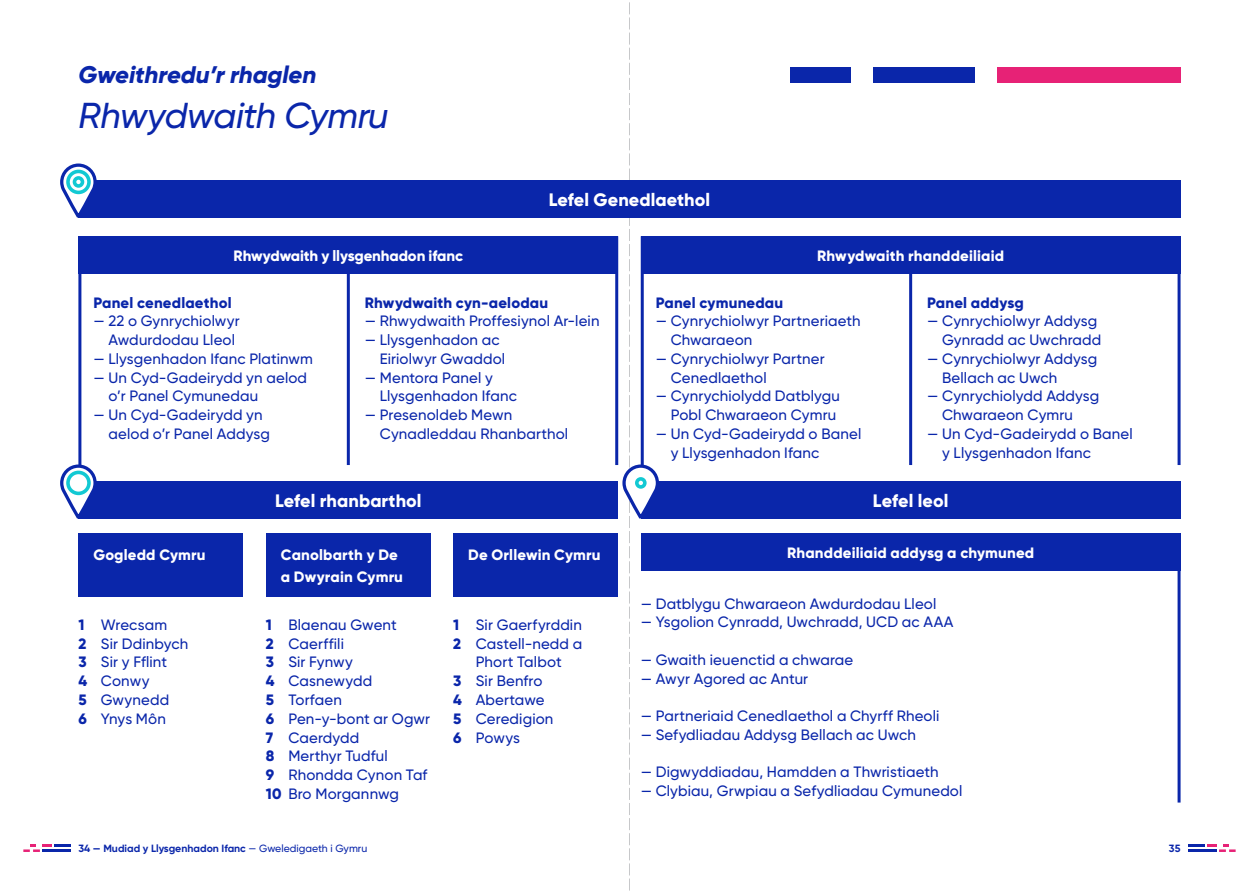
<style>
.page{position:relative;width:1259px;height:893px;background:#fff}
.page>*{position:absolute;margin:0;border:0;box-sizing:border-box;transform-origin:0 0}
.Heading_24_30{font:italic 500 36px "Gilroy";letter-spacing:-.025em;color:#0a26aa}
.Heading_24_30-2{font:italic 800 24px "Gilroy";letter-spacing:-.005em;color:#0a26aa}
.Quotee_new_10_10{font:800 18px "Gilroy";letter-spacing:.005em;color:#fff}
.t1{font:500 15px/18.8px "Gilroy";letter-spacing:.01em;color:#0a26aa}
.Quotee_new_10_10-2{font:800 15px/22.5px "Gilroy";letter-spacing:.01em;color:#fff}
.Quotee_new_10_10-3{font:800 15px "Gilroy";letter-spacing:.01em;color:#0a26aa}
.Quotee_new_10_10-4{font:800 15px "Gilroy";letter-spacing:-.01em;color:#fff}
.Page_number_white_7_10{font:700 10.5px "Gilroy";color:#0a26aa}
.s1{font-weight:800}
.s2{font-weight:500}
</style>
<div class="page">
<div style="left:78px;top:481px;width:540px;height:37px;background:#0a26aa"></div>
<div style="left:78px;top:533px;width:165px;height:64px;background:#0a26aa"></div>
<div style="left:266px;top:533px;width:165px;height:64px;background:#0a26aa"></div>
<div style="left:453px;top:533px;width:165px;height:64px;background:#0a26aa"></div>
<svg style="left:60px;top:463px;width:38px;height:56px"></svg>
<div style="left:66px;top:471px;width:25px;height:24px;border:4px solid #12c9d3;border-radius:50%"></div>
<div style="left:78px;top:236px;width:540px;height:38px;background:#0a26aa"></div>
<div style="left:641px;top:481px;width:539px;height:37px;background:#0a26aa"></div>
<div style="left:641px;top:533px;width:539px;height:38px;background:#0a26aa"></div>
<svg style="left:622px;top:2px;width:38px;height:889px"></svg>
<div style="left:635px;top:477px;width:11px;height:12px;border:4px solid #12c9d3;border-radius:50%"></div>
<div style="left:78px;top:180px;width:1102px;height:38px;background:#0a26aa"></div>
<div style="left:641px;top:236px;width:539px;height:38px;background:#0a26aa"></div>
<svg style="left:60px;top:163px;width:37px;height:55px"></svg>
<div style="left:66px;top:170px;width:25px;height:24px;border:4px solid #12c9d3;border-radius:50%"></div>
<div style="left:73px;top:176px;width:11px;height:12px;border:4px solid #12c9d3;border-radius:50%"></div>
<hr style="left:347px;top:262px;width:3px;height:203px;background:#0a26aa">
<hr style="left:78px;top:262px;width:3px;height:203px;background:#0a26aa">
<hr style="left:615px;top:236px;width:3px;height:229px;background:#0a26aa">
<hr style="left:641px;top:236px;width:3px;height:229px;background:#0a26aa">
<hr style="left:1177px;top:236px;width:3px;height:229px;background:#0a26aa">
<hr style="left:1177px;top:533px;width:3px;height:269px;background:#0a26aa">
<hr style="left:909px;top:262px;width:3px;height:203px;background:#0a26aa">
<hr style="left:1188px;top:844px;width:16px;height:3px;background:#0a26aa">
<hr style="left:1188px;top:849px;width:28px;height:3px;background:#0a26aa">
<svg style="left:1207px;top:844px;width:28px;height:8px"></svg>
<hr style="left:55px;top:844px;width:16px;height:3px;background:#0a26aa">
<hr style="left:43px;top:849px;width:28px;height:3px;background:#0a26aa">
<svg style="left:23px;top:844px;width:29px;height:8px"></svg>
<div style="left:873px;top:68px;width:101px;height:14px;background:#0a26aa"></div>
<div style="left:790px;top:68px;width:60px;height:14px;background:#0a26aa"></div>
<div style="left:996px;top:68px;width:184px;height:14px;background:#e72276"></div>
<p class="Heading_24_30-2" style="left:78px;top:59px;width:239px">Gweithredu’r rhaglen</p>
<p class="Heading_24_30" style="left:78px;top:93px;width:312px">Rhwydwaith Cymru</p>
<p class="Quotee_new_10_10-4" style="left:234px;top:246px;width:231px">Rhwydwaith y llysgenhadon ifanc</p>
<p class="Quotee_new_10_10" style="left:549px;top:189px;width:163px">Lefel Genedlaethol</p>
<p class="Quotee_new_10_10-2" style="left:817px;top:244px;width:189px">Rhwydwaith rhanddeiliaid</p>
<p class="Quotee_new_10_10-3" style="left:93px;top:293px;width:140px">Panel cenedlaethol</p>
<p class="t1" style="left:108px;top:311px;width:133px;text-indent:-15px">— 22 o Gynrychiolwyr<br>Awdurdodau Lleol</p>
<p class="t1" style="left:93px;top:349px;width:221px">— Llysgenhadon Ifanc Platinwm</p>
<p class="t1" style="left:108px;top:368px;width:200px;text-indent:-15px">— Un Cyd-Gadeirydd yn aelod o’r Panel Cymunedau</p>
<p class="t1" style="left:108px;top:405px;width:163px;text-indent:-15px">— Un Cyd-Gadeirydd yn aelod o’r Panel Addysg</p>
<p class="Quotee_new_10_10-3" style="left:365px;top:293px;width:185px">Rhwydwaith cyn-aelodau</p>
<p class="t1" style="left:365px;top:311px;width:236px">— Rhwydwaith Proffesiynol Ar-lein</p>
<p class="t1" style="left:380px;top:330px;width:127px;text-indent:-15px">— Llysgenhadon ac<br>Eiriolwyr Gwaddol</p>
<p class="t1" style="left:380px;top:368px;width:139px;text-indent:-15px">— Mentora Panel y<br>Llysgenhadon Ifanc</p>
<p class="t1" style="left:380px;top:405px;width:190px;text-indent:-15px">— Presenoldeb Mewn<br>Cynadleddau Rhanbarthol</p>
<p class="Quotee_new_10_10" style="left:275px;top:490px;width:148px">Lefel rhanbarthol</p>
<p class="Quotee_new_10_10-2" style="left:93px;top:543px;width:114px">Gogledd Cymru</p>
<p class="Quotee_new_10_10-2" style="left:281px;top:543px;width:124px">Canolbarth y De a Dwyrain Cymru</p>
<p class="Quotee_new_10_10-2" style="left:468px;top:543px;width:134px">De Orllewin Cymru</p>
<p class="t1" style="left:78px;top:615px;width:90px"><span class="s1">1</span> Wrecsam</p>
<p class="t1" style="left:78px;top:634px;width:111px"><span class="s1">2</span> Sir Ddinbych</p>
<p class="t1" style="left:78px;top:653px;width:90px"><span class="s1">3</span> Sir y Fflint</p>
<p class="t1" style="left:78px;top:671px;width:72px"><span class="s1">4</span> Conwy</p>
<p class="t1" style="left:78px;top:690px;width:92px"><span class="s1">5</span> Gwynedd</p>
<p class="t1" style="left:78px;top:709px;width:89px"><span class="s1">6</span> Ynys Môn</p>
<p class="t1" style="left:266px;top:615px;width:132px"><span class="s1">1</span> Blaenau Gwent</p>
<p class="t1" style="left:266px;top:634px;width:80px"><span class="s1">2</span> Caerffili</p>
<p class="t1" style="left:266px;top:653px;width:89px"><span class="s1">3</span> Sir Fynwy</p>
<p class="t1" style="left:266px;top:671px;width:108px"><span class="s1">4</span> Casnewydd</p>
<p class="t1" style="left:266px;top:690px;width:78px"><span class="s1">5</span> Torfaen</p>
<p class="t1" style="left:266px;top:709px;width:166px"><span class="s1">6</span> Pen-y-bont ar Ogwr</p>
<p class="t1" style="left:266px;top:728px;width:95px"><span class="s1">7</span> Caerdydd</p>
<p class="t1" style="left:266px;top:746px;width:123px"><span class="s1">8</span> Merthyr Tudful</p>
<p class="t1" style="left:266px;top:765px;width:163px"><span class="s1">9</span> Rhondda Cynon Taf</p>
<p class="t1" style="left:266px;top:784px;width:135px"><span class="s1">10</span> Bro Morgannwg</p>
<p class="t1" style="left:453px;top:615px;width:130px"><span class="s1">1</span> Sir Gaerfyrddin</p>
<p class="t1" style="left:453px;top:634px;width:130px;text-align:center"><span class="s1">2</span> Castell-nedd a<br>Phort Talbot</p>
<p class="t1" style="left:453px;top:671px;width:91px"><span class="s1">3</span> Sir Benfro</p>
<p class="t1" style="left:453px;top:690px;width:93px"><span class="s1">4</span> Abertawe</p>
<p class="t1" style="left:453px;top:709px;width:102px"><span class="s1">5</span> Ceredigion</p>
<p class="t1" style="left:453px;top:728px;width:68px"><span class="s1">6</span> Powys</p>
<p class="Page_number_white_7_10" style="left:78px;top:842px;width:290px">34 — Mudiad y Llysgenhadon Ifanc <span class="s2">— Gweledigaeth i Gymru</span></p>
<p class="Quotee_new_10_10-3" style="left:656px;top:293px;width:129px">Panel cymunedau</p>
<p class="t1" style="left:671px;top:311px;width:191px;text-indent:-15px">— Cynrychiolwyr Partneriaeth<br>Chwaraeon</p>
<p class="t1" style="left:671px;top:349px;width:155px;text-indent:-15px">— Cynrychiolwyr Partner<br>Cenedlaethol</p>
<p class="t1" style="left:656px;top:386px;width:186px;text-align:right">— Cynrychiolydd Datblygu<br>Pobl Chwaraeon Cymru</p>
<p class="t1" style="left:671px;top:424px;width:192px;text-indent:-15px">— Un Cyd-Gadeirydd o Banel y Llysgenhadon Ifanc</p>
<p class="Quotee_new_10_10-3" style="left:927px;top:293px;width:98px">Panel addysg</p>
<p class="t1" style="left:927px;top:311px;width:176px;text-align:right">— Cynrychiolwyr Addysg<br>Gynradd ac Uwchradd</p>
<p class="t1" style="left:942px;top:349px;width:157px;text-indent:-15px">— Cynrychiolwyr Addysg<br>Bellach ac Uwch</p>
<p class="t1" style="left:942px;top:386px;width:159px;text-indent:-15px">— Cynrychiolydd Addysg<br>Chwaraeon Cymru</p>
<p class="t1" style="left:942px;top:424px;width:192px;text-indent:-15px">— Un Cyd-Gadeirydd o Banel y Llysgenhadon Ifanc</p>
<p class="Quotee_new_10_10" style="left:873px;top:490px;width:77px">Lefel leol</p>
<p class="Quotee_new_10_10-2" style="left:787px;top:541px;width:249px">Rhanddeiliaid addysg a chymuned</p>
<p class="t1" style="left:641px;top:594px;width:297px">— Datblygu Chwaraeon Awdurdodau Lleol</p>
<p class="t1" style="left:641px;top:612px;width:314px">— Ysgolion Cynradd, Uwchradd, UCD ac AAA</p>
<p class="t1" style="left:641px;top:650px;width:214px">— Gwaith ieuenctid a chwarae</p>
<p class="t1" style="left:641px;top:669px;width:169px">— Awyr Agored ac Antur</p>
<p class="t1" style="left:641px;top:706px;width:300px">— Partneriaid Cenedlaethol a Chyrff Rheoli</p>
<p class="t1" style="left:641px;top:725px;width:277px">— Sefydliadau Addysg Bellach ac Uwch</p>
<p class="t1" style="left:641px;top:762px;width:299px">— Digwyddiadau, Hamdden a Thwristiaeth</p>
<p class="t1" style="left:641px;top:781px;width:323px">— Clybiau, Grwpiau a Sefydliadau Cymunedol</p>
<p class="Page_number_white_7_10" style="left:1169px;top:842px;width:13px">35</p>
</div>
